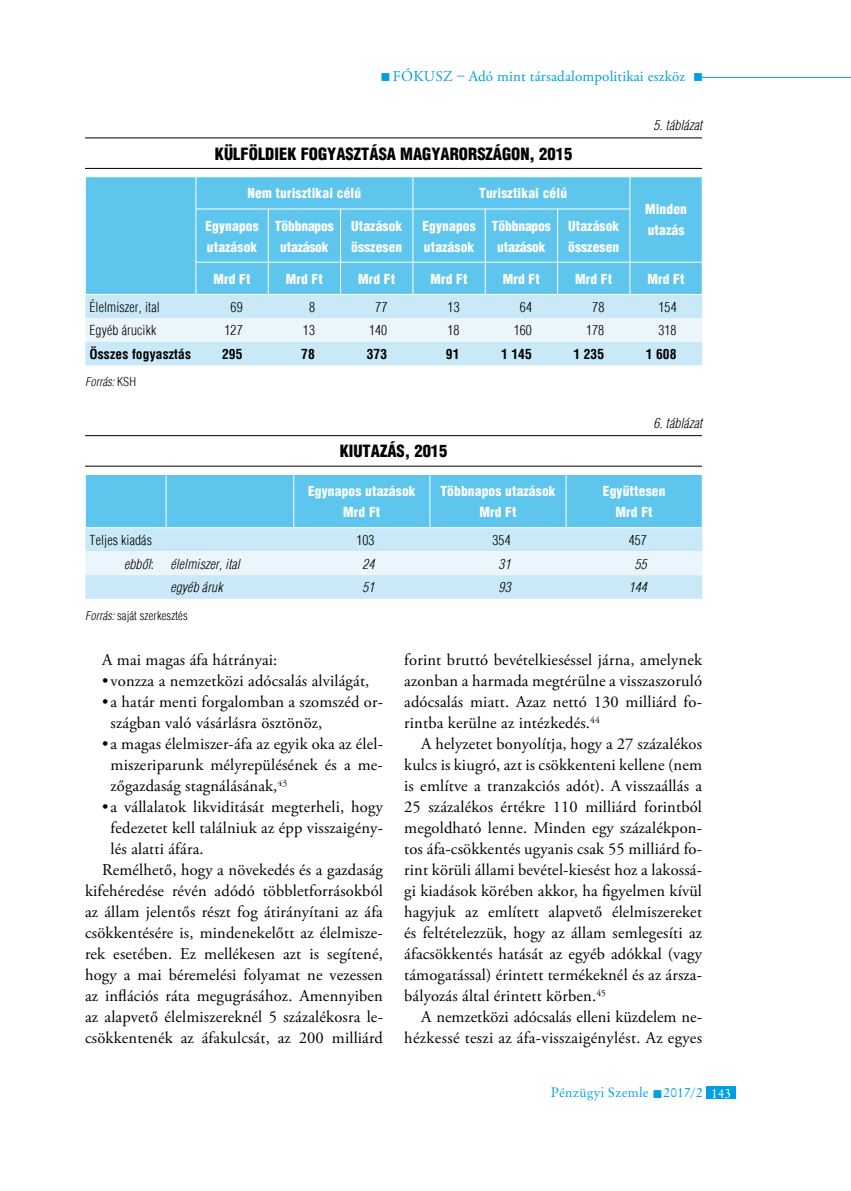
<style>
.page{position:relative;width:851px;height:1191px;background:#fff}
.page>*{position:absolute;margin:0;border:0;box-sizing:border-box;transform-origin:0 0}
.t1{font:16.5px/21px "Adobe Garamond Pro";letter-spacing:.01em;color:#000;text-align:justify}
.t2{font:900 condensed 16.5px "H Helvetica";color:#000}
.t3{font:15px "Adobe Garamond Pro";letter-spacing:.01em;color:#009ee0}
.t4{font:900 condensed 13.5px/21px "H Helvetica";letter-spacing:.01em;color:#fff}
.t5{font:300 condensed 13.5px "H Helvetica";letter-spacing:.01em;color:#000}
.t6{font:italic 300 condensed 13.5px "H Helvetica";letter-spacing:.01em;color:#000}
.t7{font:700 condensed 13.5px "H Helvetica";letter-spacing:.01em;color:#000}
.t8{font:13.5px "Original Garamond HU Normal";letter-spacing:.01em;color:#009ee0}
.t9{font:300 condensed 12px "H Helvetica";color:#000}
.t10{font:italic 300 condensed 12px "H Helvetica";color:#000}
.s1{font-style:normal}
.s2{font-style:italic}
.s3{color:#fff}
</style>
<div class="page">
<hr style="left:702px;top:77px;width:148px;height:1px;background:#009ee0">
<div style="left:706px;top:1086px;width:30px;height:13px;background:#009ee0"></div>
<hr style="left:85px;top:137px;width:617px;height:1px;background:#000">
<hr style="left:85px;top:168px;width:617px;height:1px;background:#000">
<div style="left:86px;top:177px;width:616px;height:117px;background:#5ec5ed"></div>
<div style="left:85px;top:295px;width:617px;height:70px;background:#c9e9f8"></div>
<div style="left:85px;top:318px;width:617px;height:24px;background:#ebf6fc"></div>
<hr style="left:412px;top:177px;width:1px;height:32px;background:#fff">
<hr style="left:629px;top:177px;width:1px;height:32px;background:#fff">
<hr style="left:196px;top:209px;width:72px;height:1px;background:#fff">
<hr style="left:268px;top:209px;width:72px;height:1px;background:#fff">
<hr style="left:268px;top:209px;width:1px;height:53px;background:#fff">
<hr style="left:340px;top:209px;width:73px;height:1px;background:#fff">
<hr style="left:340px;top:209px;width:1px;height:53px;background:#fff">
<hr style="left:413px;top:209px;width:72px;height:1px;background:#fff">
<hr style="left:412px;top:209px;width:1px;height:53px;background:#fff">
<hr style="left:485px;top:209px;width:72px;height:1px;background:#fff">
<hr style="left:485px;top:209px;width:1px;height:53px;background:#fff">
<hr style="left:557px;top:209px;width:73px;height:1px;background:#fff">
<hr style="left:557px;top:209px;width:1px;height:53px;background:#fff">
<hr style="left:629px;top:209px;width:1px;height:53px;background:#fff">
<hr style="left:196px;top:262px;width:72px;height:1px;background:#fff">
<hr style="left:268px;top:262px;width:72px;height:1px;background:#fff">
<hr style="left:268px;top:262px;width:1px;height:32px;background:#fff">
<hr style="left:340px;top:262px;width:73px;height:1px;background:#fff">
<hr style="left:340px;top:262px;width:1px;height:32px;background:#fff">
<hr style="left:413px;top:262px;width:72px;height:1px;background:#fff">
<hr style="left:412px;top:262px;width:1px;height:32px;background:#fff">
<hr style="left:485px;top:262px;width:72px;height:1px;background:#fff">
<hr style="left:485px;top:262px;width:1px;height:32px;background:#fff">
<hr style="left:557px;top:262px;width:72px;height:1px;background:#fff">
<hr style="left:557px;top:262px;width:1px;height:32px;background:#fff">
<hr style="left:629px;top:262px;width:73px;height:1px;background:#fff">
<hr style="left:629px;top:262px;width:1px;height:32px;background:#fff">
<hr style="left:196px;top:177px;width:1px;height:32px;background:#fff">
<hr style="left:196px;top:209px;width:1px;height:53px;background:#fff">
<hr style="left:196px;top:262px;width:1px;height:32px;background:#fff">
<hr style="left:85px;top:435px;width:617px;height:1px;background:#000">
<hr style="left:85px;top:466px;width:617px;height:1px;background:#000">
<div style="left:86px;top:475px;width:616px;height:52px;background:#5ec5ed"></div>
<div style="left:85px;top:528px;width:617px;height:71px;background:#c9e9f8"></div>
<div style="left:85px;top:551px;width:617px;height:24px;background:#ebf6fc"></div>
<hr style="left:166px;top:475px;width:1px;height:52px;background:#fff">
<hr style="left:293px;top:475px;width:1px;height:52px;background:#fff">
<hr style="left:429px;top:475px;width:1px;height:52px;background:#fff">
<hr style="left:565px;top:475px;width:1px;height:52px;background:#fff">
<p class="t3" style="left:380px;top:67px;width:324px">■ fókusz – Adó mint társadalompolitikai eszköz ■</p>
<p class="t2" style="left:215px;top:143px;width:359px">Külföldiek fogyasztása Magyarországon, 2015</p>
<p class="t4" style="left:247px;top:183px;width:115px">Nem turisztikai célú</p>
<p class="t4" style="left:479px;top:183px;width:89px">Turisztikai célú</p>
<p class="t6" style="left:653px;top:117px;width:50px">5. táblázat</p>
<p class="t4" style="left:645px;top:199px;width:43px">Minden utazás</p>
<p class="t4" style="left:205px;top:215px;width:55px">Egynapos utazások</p>
<p class="t4" style="left:275px;top:215px;width:60px;text-align:center">Többnapos utazások</p>
<p class="t4" style="left:351px;top:215px;width:53px">Utazások összesen</p>
<p class="t4" style="left:422px;top:215px;width:55px">Egynapos utazások</p>
<p class="t4" style="left:492px;top:215px;width:60px;text-align:center">Többnapos utazások</p>
<p class="t4" style="left:568px;top:215px;width:53px">Utazások összesen</p>
<p class="t4" style="left:213px;top:268px;width:39px">Mrd Ft</p>
<p class="t4" style="left:286px;top:268px;width:39px">Mrd Ft</p>
<p class="t4" style="left:358px;top:268px;width:39px">Mrd Ft</p>
<p class="t4" style="left:430px;top:268px;width:39px">Mrd Ft</p>
<p class="t4" style="left:503px;top:268px;width:39px">Mrd Ft</p>
<p class="t4" style="left:575px;top:268px;width:39px">Mrd Ft</p>
<p class="t4" style="left:647px;top:268px;width:39px">Mrd Ft</p>
<p class="t5" style="left:89px;top:299px;width:72px">Élelmiszer, ital</p>
<p class="t5" style="left:230px;top:299px;width:14px">69</p>
<p class="t5" style="left:309px;top:299px;width:7px">8</p>
<p class="t5" style="left:375px;top:299px;width:14px">77</p>
<p class="t5" style="left:447px;top:299px;width:14px">13</p>
<p class="t5" style="left:520px;top:299px;width:14px">64</p>
<p class="t5" style="left:592px;top:299px;width:14px">78</p>
<p class="t5" style="left:658px;top:299px;width:20px">154</p>
<p class="t5" style="left:89px;top:323px;width:68px">Egyéb árucikk</p>
<p class="t5" style="left:224px;top:323px;width:20px">127</p>
<p class="t5" style="left:303px;top:323px;width:14px">13</p>
<p class="t5" style="left:369px;top:323px;width:20px">140</p>
<p class="t5" style="left:447px;top:323px;width:14px">18</p>
<p class="t5" style="left:513px;top:323px;width:20px">160</p>
<p class="t5" style="left:586px;top:323px;width:20px">178</p>
<p class="t5" style="left:658px;top:323px;width:20px">318</p>
<p class="t7" style="left:89px;top:346px;width:103px">Összes fogyasztás</p>
<p class="t7" style="left:222px;top:346px;width:22px">295</p>
<p class="t7" style="left:301px;top:346px;width:15px">78</p>
<p class="t7" style="left:367px;top:346px;width:22px">373</p>
<p class="t7" style="left:446px;top:346px;width:15px">91</p>
<p class="t7" style="left:501px;top:346px;width:32px">1 145</p>
<p class="t7" style="left:573px;top:346px;width:32px">1 235</p>
<p class="t7" style="left:645px;top:346px;width:32px">1 608</p>
<p class="t10" style="left:85px;top:375px;width:39px">Forrás: <span class="s1">KSH</span></p>
<p class="t6" style="left:653px;top:415px;width:50px">6. táblázat</p>
<p class="t2" style="left:339px;top:441px;width:109px">Kiutazás, 2015</p>
<p class="t4" style="left:308px;top:480px;width:109px;text-align:center">Egynapos utazások<br>Mrd Ft</p>
<p class="t4" style="left:440px;top:480px;width:117px;text-align:center">Többnapos utazások<br>Mrd Ft</p>
<p class="t4" style="left:602px;top:480px;width:64px;text-align:center">Együttesen<br>Mrd Ft</p>
<p class="t5" style="left:89px;top:532px;width:64px">Teljes kiadás</p>
<p class="t5" style="left:356px;top:532px;width:20px">103</p>
<p class="t5" style="left:492px;top:532px;width:20px">354</p>
<p class="t5" style="left:628px;top:532px;width:20px">457</p>
<p class="t6" style="left:124px;top:556px;width:117px">ebből<span class="s1">:</span> élelmiszer, ital</p>
<p class="t6" style="left:362px;top:556px;width:14px">24</p>
<p class="t6" style="left:498px;top:556px;width:14px">31</p>
<p class="t6" style="left:634px;top:556px;width:14px">55</p>
<p class="t6" style="left:170px;top:579px;width:54px">egyéb áruk</p>
<p class="t6" style="left:362px;top:579px;width:14px">51</p>
<p class="t6" style="left:498px;top:579px;width:14px">93</p>
<p class="t6" style="left:628px;top:579px;width:20px">144</p>
<p class="t9" style="left:85px;top:608px;width:104px"><span class="s2">Forrás:</span> saját szerkesztés</p>
<p class="t1" style="left:102px;top:650px;width:177px">A mai magas áfa hátrányai:</p>
<p class="t1" style="left:102px;top:671px;width:269px">• vonzza a nemzetközi adócsalás alvilágát,</p>
<p class="t1" style="left:111px;top:692px;width:274px;text-indent:-8px">• a határ menti forgalomban a szomszéd or&shy;szágban való vásárlásra ösztönöz,</p>
<p class="t1" style="left:111px;top:734px;width:274px;text-indent:-8px">• a magas élelmiszer-áfa az egyik oka az élel&shy;miszeriparunk mélyrepülésének és a me&shy;zőgazdaság stagnálásának,<sup>43</sup></p>
<p class="t1" style="left:102px;top:797px;width:282px">• a vállalatok likviditását megterheli, hogy</p>
<p class="t1" style="left:111px;top:818px;width:274px">fedezetet kell találniuk az épp visszaigény-</p>
<p class="t1" style="left:111px;top:839px;width:94px">lés alatti áfára.</p>
<p class="t1" style="left:102px;top:860px;width:282px">Remélhető, hogy a növekedés és a gazdaság</p>
<p class="t1" style="left:85px;top:881px;width:299px">kifehéredése révén adódó többletforrásokból</p>
<p class="t1" style="left:85px;top:902px;width:299px">az állam jelentős részt fog átirányítani az áfa</p>
<p class="t1" style="left:85px;top:923px;width:299px">csökkentésére is, mindenekelőtt az élelmisze-</p>
<p class="t1" style="left:85px;top:944px;width:299px">rek esetében. Ez mellékesen azt is segítené,</p>
<p class="t1" style="left:85px;top:965px;width:299px">hogy a mai béremelési folyamat ne vezessen</p>
<p class="t1" style="left:85px;top:986px;width:299px">az inflációs ráta megugrásához. Amennyiben</p>
<p class="t1" style="left:85px;top:1007px;width:299px">az alapvető élelmiszereknél 5 százalékosra le-</p>
<p class="t1" style="left:85px;top:1028px;width:299px">csökkentenék az áfakulcsát, az 200 milliárd</p>
<p class="t1" style="left:404px;top:650px;width:299px">forint bruttó bevételkieséssel járna, amelynek azonban a harmada megtérülne a visszaszoruló adócsalás miatt. Azaz nettó 130 milliárd fo&shy;rintba kerülne az intézkedés.<sup>44</sup></p>
<p class="t1" style="left:404px;top:734px;width:299px;text-indent:17px">A helyzetet bonyolítja, hogy a 27 százalékos kulcs is kiugró, azt is csökkenteni kellene (nem is említve a tranzakciós adót). A visszaállás a 25 százalékos értékre 110 milliárd forintból megoldható lenne. Minden egy százalékpon&shy;tos áfa-csökkentés ugyanis csak 55 milliárd fo&shy;rint körüli állami bevétel-kiesést hoz a lakossá&shy;gi kiadások körében akkor, ha figyelmen kívül hagyjuk az említett alapvető élelmiszereket és feltételezzük, hogy az állam semlegesíti az áfacsökkentés hatását az egyéb adókkal (vagy támogatással) érintett termékeknél és az ársza&shy;bályozás által érintett körben.<sup>45</sup></p>
<p class="t1" style="left:404px;top:1007px;width:299px;text-align:right">A nemzetközi adócsalás elleni küzdelem ne&shy;hézkessé teszi az áfa-visszaigénylést. Az egyes</p>
<p class="t8" style="left:550px;top:1084px;width:182px">Pénzügyi Szemle ■ 2017/2 <span class="s3">143</span></p>
</div>
